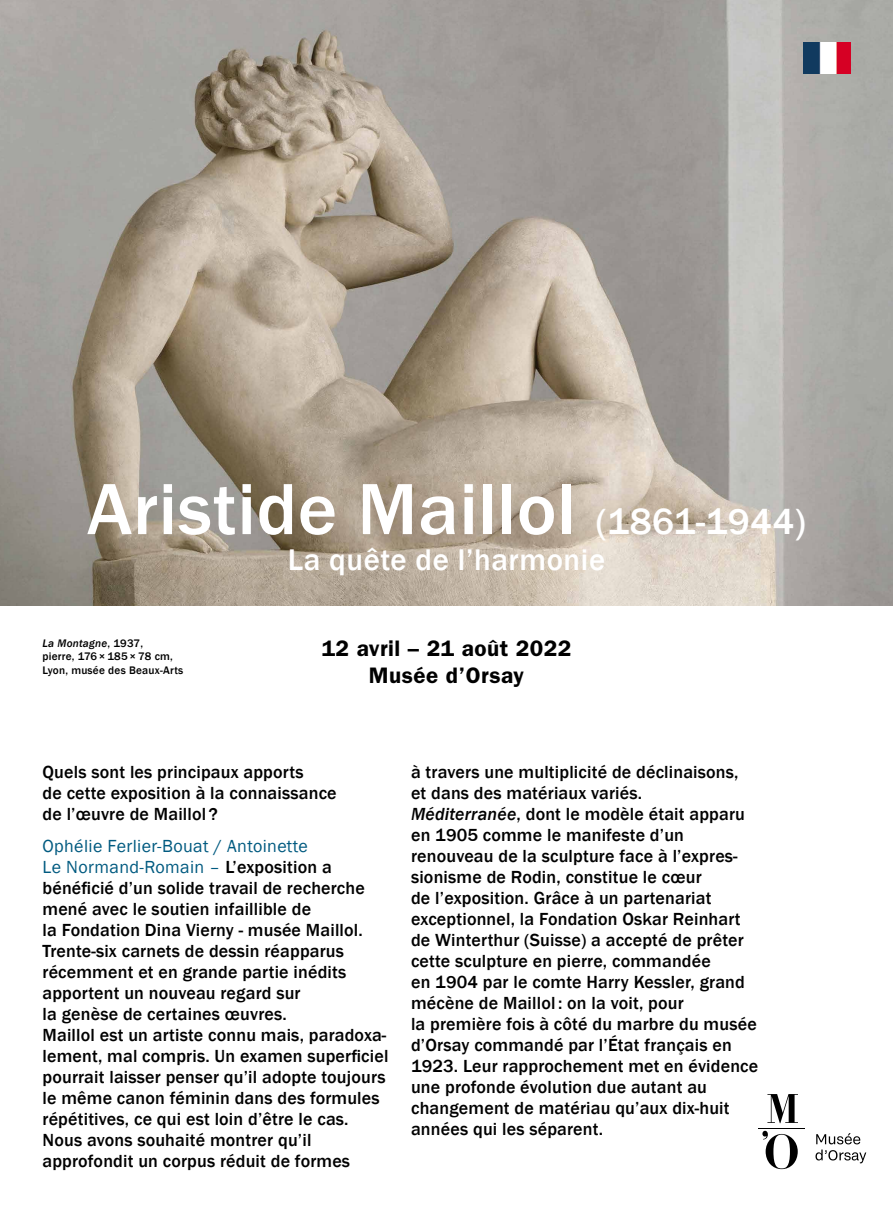
<style>
.page{position:relative;width:893px;height:1212px;background:#fff}
.page>*{position:absolute;margin:0;border:0;box-sizing:border-box;transform-origin:0 0}
.t1{font:500 75px "Franklin Gothic";letter-spacing:.01em;color:#fff}
.t2{font:500 30.75px "Franklin Gothic";letter-spacing:.02em;color:#fff}
.t3{font:600 22.5px/27px "Franklin Gothic";letter-spacing:.02em;color:#000;text-align:center}
.t4{font:500 18px/21px "Franklin Gothic";letter-spacing:.01em;color:#000}
.t5{font:500 11.25px/13.5px "Franklin Gothic";letter-spacing:.02em;color:#000}
.s1{font-size:37.5px}
.s2{font-style:italic}
.s3{font-weight:400;color:#005a80}
</style>
<div class="page">
<img style="left:0;top:0;width:893px;height:606px">
<svg style="left:815px;top:1133px;width:51px;height:30px"></svg>
<svg style="left:767px;top:1094px;width:31px;height:29px"></svg>
<hr style="left:759px;top:1128px;width:46px;height:1px;background:#000">
<svg style="left:762px;top:1131px;width:36px;height:38px"></svg>
<img style="left:804px;top:43px;width:46px;height:31px">
<h1 class="t1" style="left:87px;top:463px;width:720px">Aristide Maillol <span class="s1">(1861-1944)</span></h1>
<h2 class="t2" style="left:288px;top:541px;width:319px">La quête de l’harmonie</h2>
<p class="t5" style="left:43px;top:636px;width:142px"><span class="s2">La Montagne</span>, 1937,<br>pierre, 176 × 185 × 78 cm,<br>Lyon, musée des Beaux-Arts</p>
<p class="t3" style="left:322px;top:635px;width:251px">12 avril – 21 août 2022<br>Musée d’Orsay</p>
<p class="t4" style="left:43px;top:762px;width:296px">Quels sont les principaux apports<br>de cette exposition à la connaissance de l’œuvre de Maillol ?</p>
<p class="t4" style="left:43px;top:835px;width:347px"><span class="s3">Ophélie Ferlier-Bouat / Antoinette<br>Le Normand-Romain –</span> L’exposition a bénéficié d’un solide travail de recherche mené avec le soutien infaillible de<br>la Fondation Dina Vierny - musée Maillol.<br>Trente-six carnets de dessin réapparus récemment et en grande partie inédits apportent un nouveau regard sur<br>la genèse de certaines œuvres.<br>Maillol est un artiste connu mais, paradoxa&shy;lement, mal compris. Un examen superficiel pourrait laisser penser qu’il adopte toujours le même canon féminin dans des formules répétitives, ce qui est loin d’être le cas.<br>Nous avons souhaité montrer qu’il approfondit un corpus réduit de formes</p>
<p class="t4" style="left:411px;top:762px;width:349px">à travers une multiplicité de déclinaisons, et dans des matériaux variés.<br><span class="s2">Méditerranée</span>, dont le modèle était apparu en 1905 comme le manifeste d’un renouveau de la sculpture face à l’expres&shy;sionisme de Rodin, constitue le cœur<br>de l’exposition. Grâce à un partenariat exceptionnel, la Fondation Oskar Reinhart de Winterthur (Suisse) a accepté de prêter cette sculpture en pierre, commandée<br>en 1904 par le comte Harry Kessler, grand mécène de Maillol : on la voit, pour<br>la première fois à côté du marbre du musée d’Orsay commandé par l’État français en 1923. Leur rapprochement met en évidence une profonde évolution due autant au changement de matériau qu’aux dix-huit années qui les séparent.</p>
</div>
